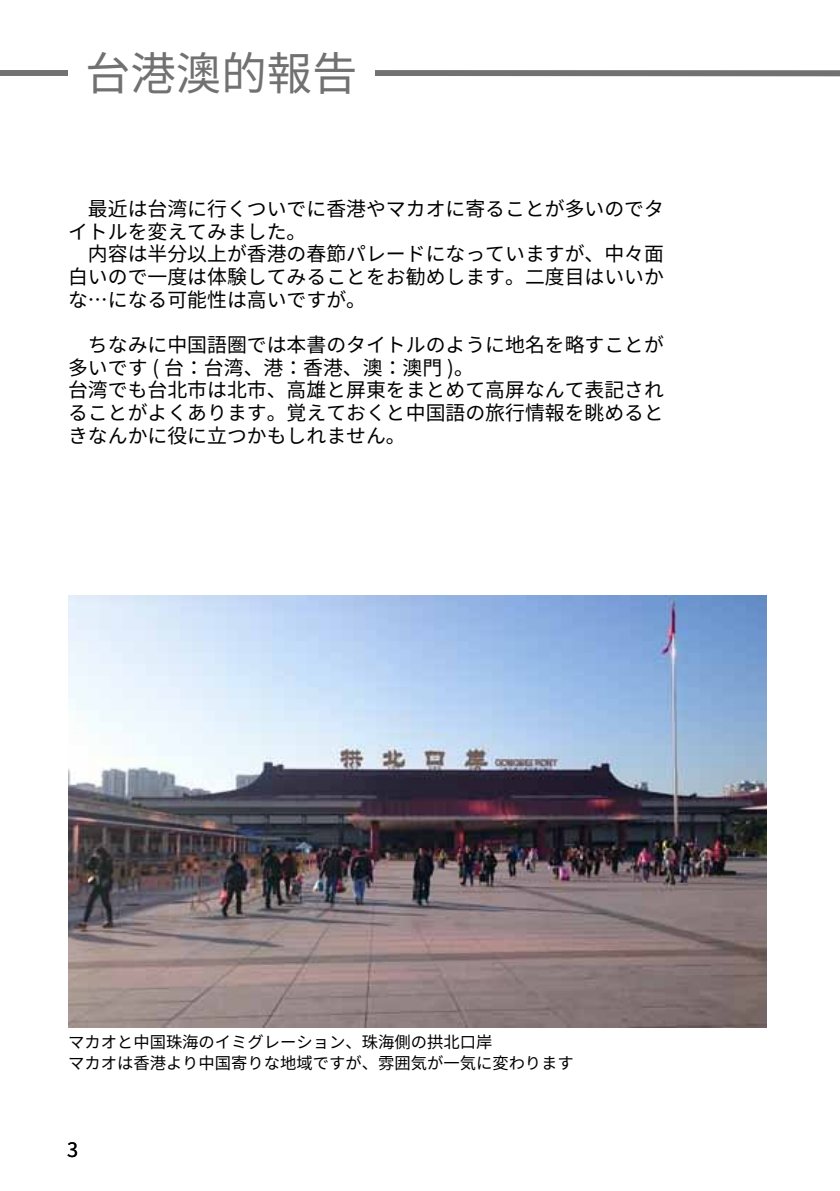
<style>
.page{position:relative;width:840px;height:1191px;background:#fff}
.page>*{position:absolute;margin:0;border:0;box-sizing:border-box;transform-origin:0 0}
.t1{font:45.4px "Source Han Sans";color:#727171}
.t2{font:19.8px/22.6px "Source Han Sans";color:#000}
.t3{font:16.2px/20.6px "Source Han Sans";color:#000}
</style>
<div class="page">
<svg style="left:0;top:70px;width:839px;height:7px;background:#868585"></svg>
<img style="left:68px;top:595px;width:697px;height:432px">
<div style="left:68px;top:41px;width:306px;height:62px;background:#fff"></div>
<h1 class="t1" style="left:85px;top:47px;width:274px">台港澳的報告</h1>
<p class="t2" style="left:68px;top:198px;width:597px">　最近は台湾に行くついでに香港やマカオに寄ることが多いのでタイトルを変えてみました。<br>　内容は半分以上が香港の春節パレードになっていますが、中々面白いので一度は体験してみることをお勧めします。二度目はいいかな…になる可能性は高いですが。</p>
<p class="t2" style="left:68px;top:334px;width:597px">　ちなみに中国語圏では本書のタイトルのように地名を略すことが多いです 台( ：台湾、港：香港、澳：澳門。(<br>台湾でも台北市は北市、高雄と屏東をまとめて高屏なんて表記されることがよくあります。覚えておくと中国語の旅行情報を眺めるときなんかに役に立つかもしれません。</p>
<p class="t3" style="left:68px;top:1032px;width:507px">マカオと中国珠海のイミグレーション、珠海側の拱北口岸<br>マカオは香港より中国寄りな地域ですが、雰囲気が一気に変わります</p>
<p class="t2" style="left:67px;top:1138px;width:13px">3</p>
</div>
